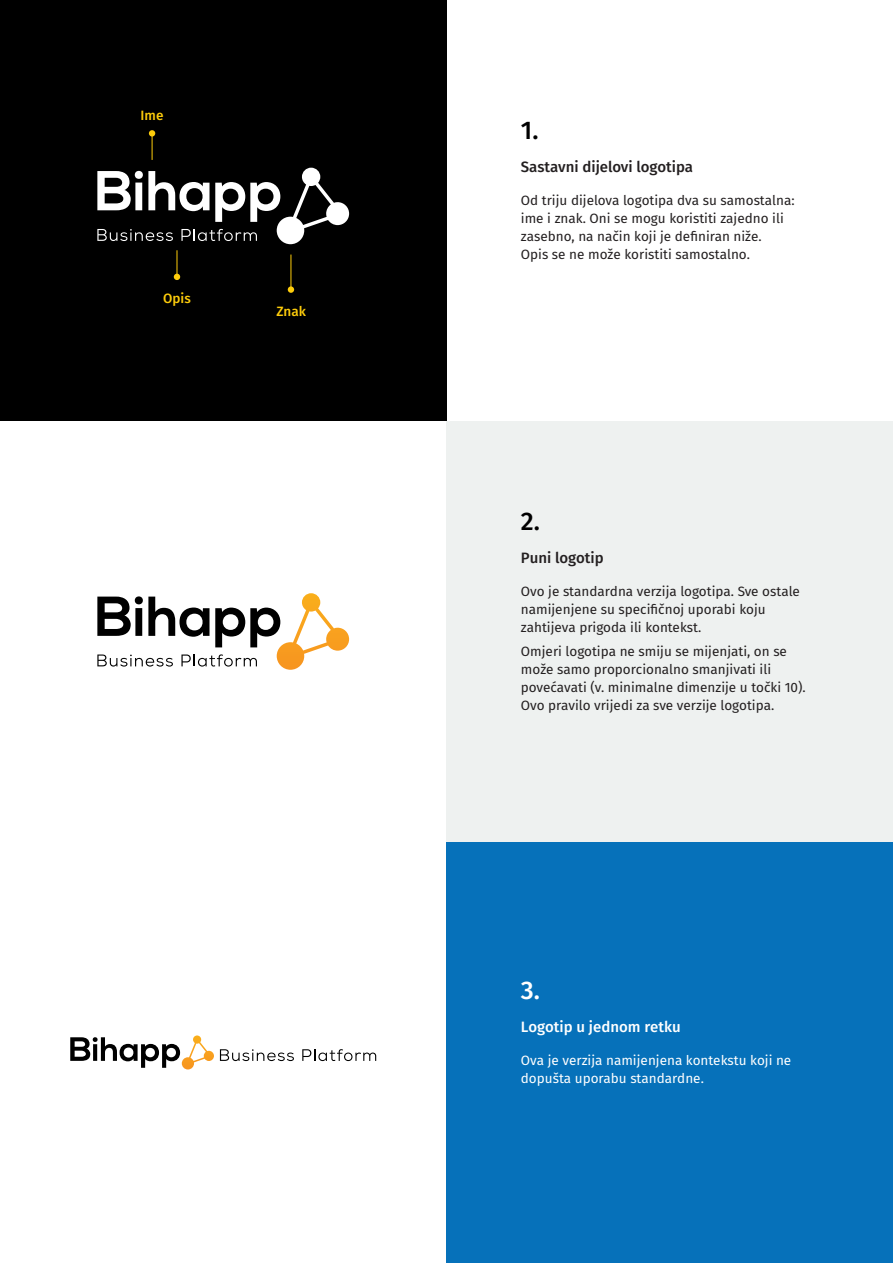
<style>
.page{position:relative;width:893px;height:1263px;background:#fff}
.page>*{position:absolute;margin:0;border:0;box-sizing:border-box;transform-origin:0 0}
.t1{font:500 25.5px "Fira Sans";color:#000}
.t2{font:500 25.5px "Fira Sans";color:#fff}
.t3{font:500 15px "Fira Sans";color:#231f20}
.t4{font:500 15px "Fira Sans";color:#fff}
.t5{font:13.5px/18px "Fira Sans";color:#231f20}
.t6{font:13.5px/18px "Fira Sans";color:#fff}
.t7{font:500 13.5px "Fira Sans";color:#fdcc0b}
</style>
<div class="page">
<div style="left:0;top:0;width:446px;height:421px;background:#000"></div>
<div style="left:446px;top:421px;width:447px;height:421px;background:#eef1f0"></div>
<div style="left:446px;top:842px;width:447px;height:421px;background:#0671ba"></div>
<svg style="left:97px;top:168px;width:252px;height:76px"></svg>
<svg style="left:152px;top:137px;width:1px;height:23px"></svg>
<div style="left:149px;top:130px;width:6px;height:7px;background:#fdcc0b;border-radius:50%"></div>
<svg style="left:174px;top:250px;width:6px;height:30px"></svg>
<hr style="left:291px;top:255px;width:1px;height:35px;background:#fdcc0b">
<div style="left:288px;top:286px;width:6px;height:7px;background:#fdcc0b;border-radius:50%"></div>
<svg style="left:97px;top:593px;width:252px;height:77px"></svg>
<svg style="left:220px;top:1049px;width:74px;height:12px"></svg>
<svg style="left:302px;top:1049px;width:74px;height:12px"></svg>
<svg style="left:70px;top:1035px;width:144px;height:34px"></svg>
<p class="t7" style="left:141px;top:104px;width:24px">Ime</p>
<p class="t7" style="left:163px;top:288px;width:29px">Opis</p>
<p class="t7" style="left:276px;top:300px;width:31px">Znak</p>
<h1 class="t1" style="left:521px;top:110px;width:19px">1.</h1>
<p class="t3" style="left:521px;top:155px;width:174px">Sastavni dijelovi logotipa</p>
<p class="t5" style="left:521px;top:191px;width:275px">Od triju dijelova logotipa dva su samostalna: ime i znak. Oni se mogu koristiti zajedno ili zasebno, na način koji je definiran niže.<br>Opis se ne može koristiti samostalno.</p>
<h1 class="t1" style="left:521px;top:501px;width:21px">2.</h1>
<p class="t3" style="left:521px;top:545px;width:84px">Puni logotip</p>
<p class="t5" style="left:521px;top:582px;width:280px">Ovo je standardna verzija logotipa. Sve ostale namijenjene su specifičnoj uporabi koju zahtijeva prigoda ili kontekst.</p>
<p class="t5" style="left:521px;top:642px;width:286px">Omjeri logotipa ne smiju se mijenjati, on se može samo proporcionalno smanjivati ili povećavati (v. minimalne dimenzije u točki 10).<br>Ovo pravilo vrijedi za sve verzije logotipa.</p>
<h1 class="t2" style="left:521px;top:970px;width:21px">3.</h1>
<p class="t4" style="left:521px;top:1014px;width:161px">Logotip u jednom retku</p>
<p class="t6" style="left:521px;top:1051px;width:272px">Ova je verzija namijenjena kontekstu koji ne dopušta uporabu standardne.</p>
</div>
